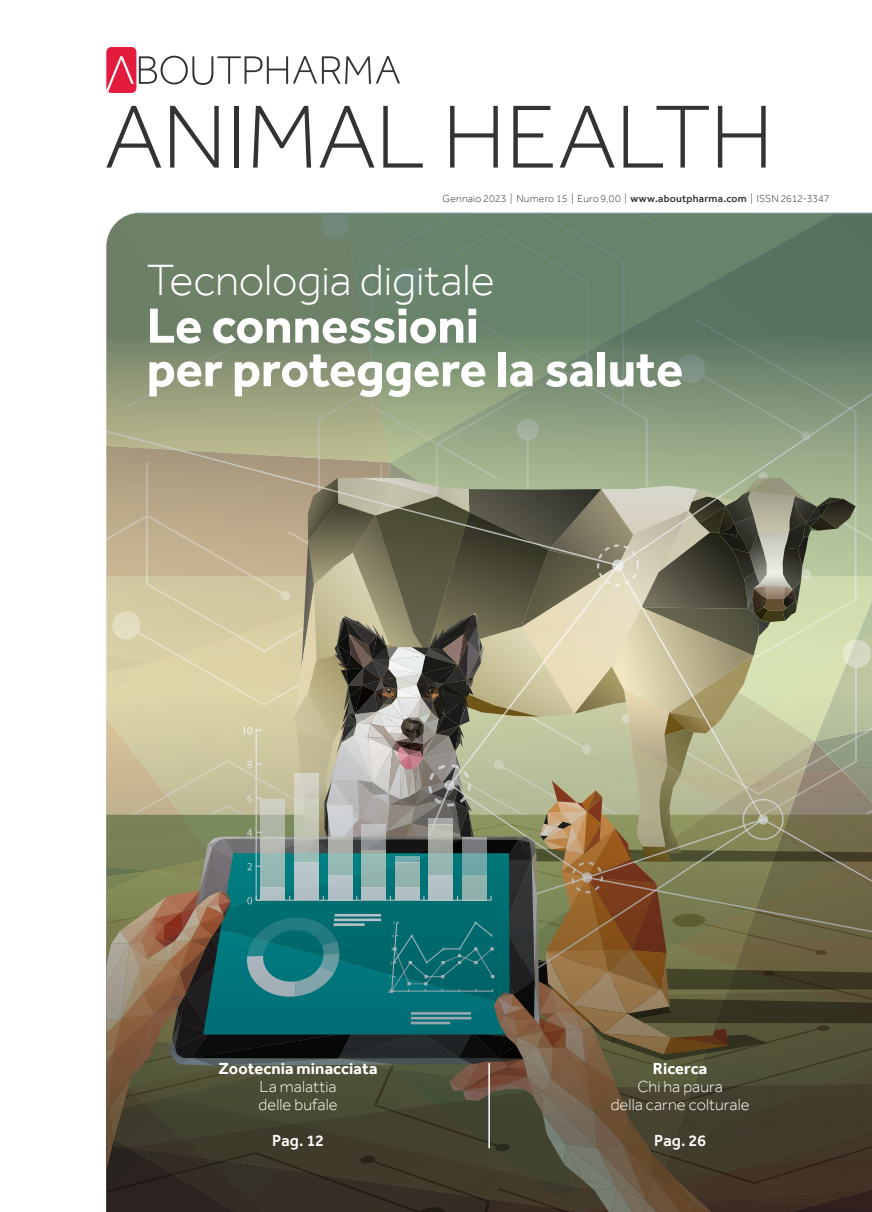
<style>
.page{position:relative;width:872px;height:1212px;background:#fff}
.page>*{position:absolute;margin:0;border:0;box-sizing:border-box;transform-origin:0 0}
.t1{font:700 51px/43.5px "Effra";letter-spacing:-.005em;color:#fff}
.t2{font:300 45px "Effra";letter-spacing:-.005em;color:#fff}
.t3{font:300 16.5px/18px "Effra";letter-spacing:.005em;color:#fff}
.t4{font:700 16.5px "Effra";letter-spacing:.005em;color:#fff}
.t5{font:500 16.5px "Effra";color:#fff}
.t6{font:300 10.5px "Effra";letter-spacing:.02em;color:#333}
.s1{font-weight:500}
</style>
<div class="page">
<img style="left:106px;top:733px;width:766px;height:479px">
<svg style="left:106px;top:213px;width:766px;height:520px;background:#90987b"></svg>
<hr style="left:488px;top:1063px;width:2px;height:85px;background:#fff">
<svg style="left:106px;top:47px;width:294px;height:46px"></svg>
<svg style="left:106px;top:106px;width:55px;height:62px"></svg>
<svg style="left:170px;top:106px;width:49px;height:62px"></svg>
<div style="left:234px;top:106px;width:5px;height:62px;background:#333"></div>
<svg style="left:253px;top:106px;width:58px;height:62px"></svg>
<svg style="left:319px;top:106px;width:55px;height:62px"></svg>
<svg style="left:383px;top:106px;width:40px;height:62px"></svg>
<svg style="left:450px;top:106px;width:48px;height:62px"></svg>
<svg style="left:513px;top:106px;width:40px;height:62px"></svg>
<svg style="left:560px;top:106px;width:54px;height:62px"></svg>
<svg style="left:623px;top:106px;width:86px;height:62px"></svg>
<svg style="left:718px;top:106px;width:47px;height:62px"></svg>
<p class="t6" style="left:442px;top:192px;width:388px">Gennaio 2023 | Numero 15 | Euro 9,00 | <span class="s1">www.aboutpharma.com</span> | ISSN 2612-3347</p>
<h2 class="t2" style="left:147px;top:253px;width:349px">Tecnologia digitale</h2>
<h1 class="t1" style="left:147px;top:303px;width:538px">Le connessioni<br>per proteggere la salute</h1>
<h3 class="t4" style="left:218px;top:1059px;width:161px">Zootecnia minacciata</h3>
<h3 class="t3" style="left:258px;top:1077px;width:81px">La malattia delle bufale</h3>
<h3 class="t5" style="left:272px;top:1131px;width:53px">Pag. 12</h3>
<h3 class="t4" style="left:653px;top:1059px;width:56px">Ricerca</h3>
<h3 class="t3" style="left:610px;top:1077px;width:140px;text-align:center">Chi ha paura<br>della carne colturale</h3>
<h3 class="t5" style="left:654px;top:1131px;width:54px">Pag. 26</h3>
</div>
